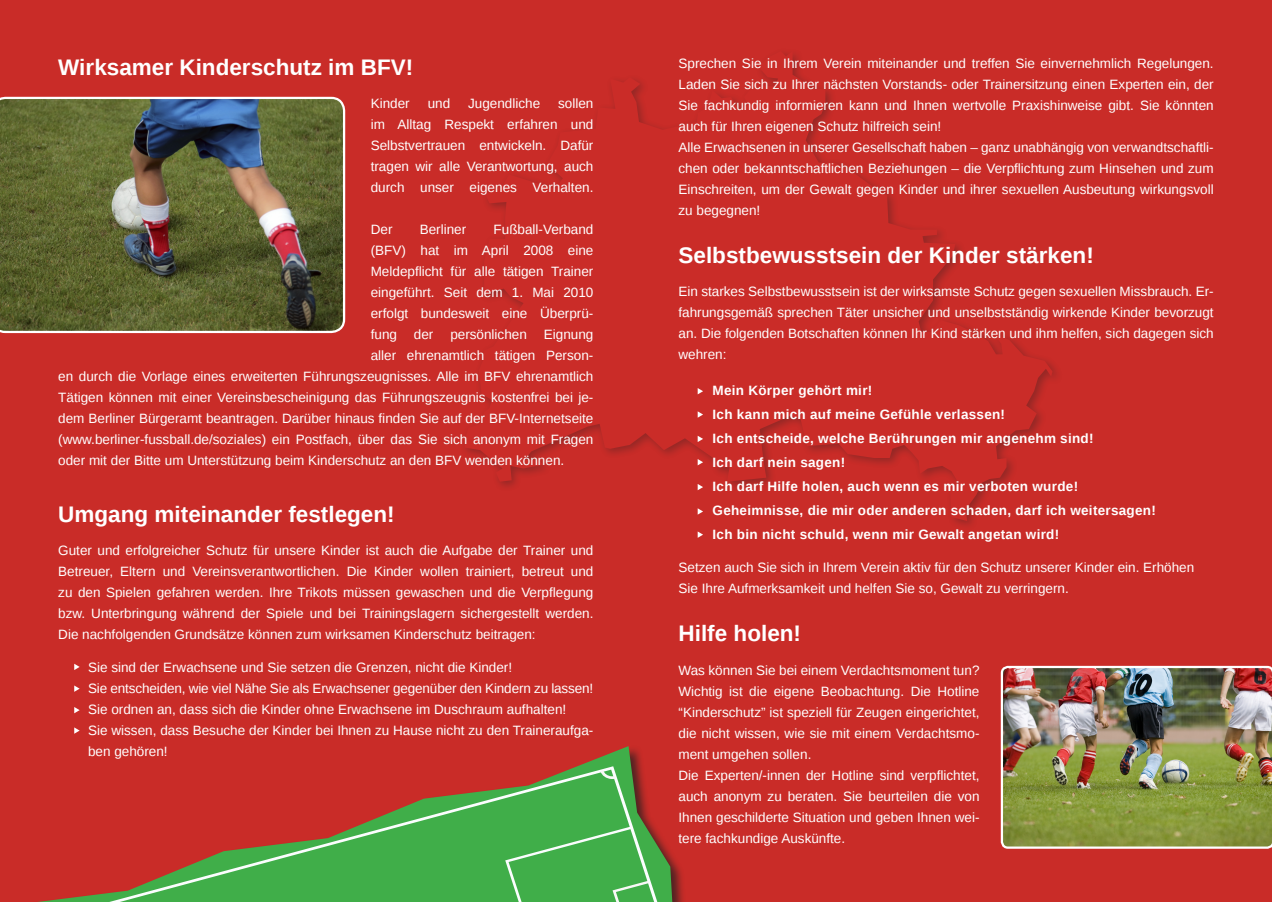
<style>
.page{position:relative;width:1272px;height:902px;background:#fff}
.page>*{position:absolute;margin:0;border:0;box-sizing:border-box;transform-origin:0 0}
.t1{font:700 22.5px "Liberation Sans";color:#fff}
.t2{font:13.5px/21px "Liberation Sans";color:#fff;text-align:justify}
.t3{font:700 13.5px "Liberation Sans";letter-spacing:.02em;color:#fff}
</style>
<div class="page">
<div style="left:0;top:0;width:1271px;height:901px;background:#c92c28"></div>
<svg style="left:46px;top:713px;width:638px;height:188px"></svg>
<svg style="left:109px;top:737px;width:560px;height:164px"></svg>
<svg style="left:501px;top:819px;width:148px;height:82px"></svg>
<svg style="left:599px;top:770px;width:17px;height:9px"></svg>
<svg style="left:465px;top:52px;width:587px;height:469px"></svg>
<img style="left:0;top:97px;width:345px;height:236px">
<img style="left:1000px;top:665px;width:271px;height:183px">
<svg style="left:697px;top:388px;width:6px;height:6px"></svg>
<svg style="left:697px;top:435px;width:6px;height:7px"></svg>
<svg style="left:697px;top:484px;width:6px;height:6px"></svg>
<svg style="left:697px;top:411px;width:6px;height:6px"></svg>
<svg style="left:697px;top:459px;width:6px;height:6px"></svg>
<svg style="left:697px;top:508px;width:6px;height:6px"></svg>
<svg style="left:697px;top:531px;width:6px;height:6px"></svg>
<svg style="left:74px;top:663px;width:6px;height:7px"></svg>
<svg style="left:74px;top:707px;width:6px;height:6px"></svg>
<svg style="left:74px;top:685px;width:6px;height:6px"></svg>
<svg style="left:74px;top:727px;width:6px;height:6px"></svg>
<p class="t1" style="left:58px;top:51px;width:356px">Wirksamer Kinderschutz im BFV!</p>
<p class="t2" style="left:371px;top:93px;width:41px">Kinder</p>
<p class="t2" style="left:427px;top:93px;width:24px">und</p>
<p class="t2" style="left:468px;top:93px;width:74px">Jugendliche</p>
<p class="t2" style="left:371px;top:93px;width:224px;text-indent:187px">sollen im Alltag Respekt erfahren und Selbstvertrauen entwickeln. Dafür tragen wir alle Verantwortung, auch durch unser eigenes Verhalten.</p>
<p class="t2" style="left:371px;top:219px;width:23px">Der</p>
<p class="t2" style="left:420px;top:219px;width:48px">Berliner</p>
<p class="t2" style="left:371px;top:219px;width:224px;text-indent:123px">Fußball-Verband (BFV) hat im April 2008 eine Meldepflicht für alle tätigen Trainer eingeführt. Seit dem 1. Mai 2010 erfolgt bundesweit eine Überprü&shy;fung</p>
<p class="t2" style="left:414px;top:324px;width:21px">der</p>
<p class="t2" style="left:450px;top:324px;width:78px">persönlichen</p>
<p class="t2" style="left:544px;top:324px;width:51px">Eignung</p>
<p class="t2" style="left:371px;top:345px;width:224px">aller ehrenamtlich tätigen Person-</p>
<p class="t2" style="left:58px;top:366px;width:536px">en durch die Vorlage eines erweiterten Führungszeugnisses. Alle im BFV ehrenamtlich</p>
<p class="t2" style="left:58px;top:387px;width:536px">Tätigen können mit einer Vereinsbescheinigung das Führungszeugnis kostenfrei bei je-</p>
<p class="t2" style="left:58px;top:408px;width:536px">dem Berliner Bürgeramt beantragen. Darüber hinaus finden Sie auf der BFV-Internetseite</p>
<p class="t2" style="left:58px;top:429px;width:536px">(www.berliner-fussball.de/soziales) ein Postfach, über das Sie sich anonym mit Fragen</p>
<p class="t2" style="left:58px;top:450px;width:507px">oder mit der Bitte um Unterstützung beim Kinderschutz an den BFV wenden können.</p>
<p class="t1" style="left:58px;top:498px;width:338px">Umgang miteinander festlegen!</p>
<p class="t2" style="left:58px;top:540px;width:536px">Guter und erfolgreicher Schutz für unsere Kinder ist auch die Aufgabe der Trainer und Betreuer, Eltern und Vereinsverantwortlichen. Die Kinder wollen trainiert, betreut und zu den Spielen gefahren werden. Ihre Trikots müssen gewaschen und die Verpflegung bzw. Unterbringung während der Spiele und bei Trainingslagern sichergestellt werden.<br>Die nachfolgenden Grundsätze können zum wirksamen Kinderschutz beitragen:</p>
<p class="t2" style="left:88px;top:657px;width:425px">Sie sind der Erwachsene und Sie setzen die Grenzen, nicht die Kinder!</p>
<p class="t2" style="left:88px;top:678px;width:507px">Sie entscheiden, wie viel Nähe Sie als Erwachsener gegenüber den Kindern zu lassen!</p>
<p class="t2" style="left:88px;top:699px;width:479px">Sie ordnen an, dass sich die Kinder ohne Erwachsene im Duschraum aufhalten!</p>
<p class="t2" style="left:88px;top:720px;width:507px">Sie wissen, dass Besuche der Kinder bei Ihnen zu Hause nicht zu den Traineraufga&shy;ben gehören!</p>
<p class="t2" style="left:678px;top:53px;width:536px">Sprechen Sie in Ihrem Verein miteinander und treffen Sie einvernehmlich Regelungen.<br>Laden Sie sich zu Ihrer nächsten Vorstands- oder Trainersitzung einen Experten ein, der Sie fachkundig informieren kann und Ihnen wertvolle Praxishinweise gibt. Sie könnten auch für Ihren eigenen Schutz hilfreich sein!</p>
<p class="t2" style="left:678px;top:137px;width:536px">Alle Erwachsenen in unserer Gesellschaft haben – ganz unabhängig von verwandtschaftli&shy;chen oder bekanntschaftlichen Beziehungen – die Verpflichtung zum Hinsehen und zum Einschreiten, um der Gewalt gegen Kinder und ihrer sexuellen Ausbeutung wirkungsvoll zu begegnen!</p>
<p class="t1" style="left:678px;top:240px;width:417px">Selbstbewusstsein der Kinder stärken!</p>
<p class="t2" style="left:678px;top:281px;width:536px">Ein starkes Selbstbewusstsein ist der wirksamste Schutz gegen sexuellen Missbrauch. Er&shy;fahrungsgemäß sprechen Täter unsicher und unselbstständig wirkende Kinder bevorzugt an. Die folgenden Botschaften können Ihr Kind stärken und ihm helfen, sich dagegen sich wehren:</p>
<p class="t3" style="left:712px;top:381px;width:161px">Mein Körper gehört mir!</p>
<p class="t3" style="left:712px;top:405px;width:294px">Ich kann mich auf meine Gefühle verlassen!</p>
<p class="t3" style="left:712px;top:429px;width:382px">Ich entscheide, welche Berührungen mir angenehm sind!</p>
<p class="t3" style="left:712px;top:453px;width:134px">Ich darf nein sagen!</p>
<p class="t3" style="left:712px;top:477px;width:367px">Ich darf Hilfe holen, auch wenn es mir verboten wurde!</p>
<p class="t3" style="left:712px;top:501px;width:445px">Geheimnisse, die mir oder anderen schaden, darf ich weitersagen!</p>
<p class="t3" style="left:712px;top:525px;width:348px">Ich bin nicht schuld, wenn mir Gewalt angetan wird!</p>
<p class="t2" style="left:678px;top:557px;width:517px">Setzen auch Sie sich in Ihrem Verein aktiv für den Schutz unserer Kinder ein. Erhöhen<br>Sie Ihre Aufmerksamkeit und helfen Sie so, Gewalt zu verringern.</p>
<p class="t1" style="left:678px;top:618px;width:124px">Hilfe holen!</p>
<p class="t2" style="left:678px;top:659px;width:302px">Was können Sie bei einem Verdachtsmoment tun?<br>Wichtig ist die eigene Beobachtung. Die Hotline “Kinderschutz” ist speziell für Zeugen eingerichtet, die nicht wissen, wie sie mit einem Verdachtsmo&shy;ment umgehen sollen.</p>
<p class="t2" style="left:678px;top:764px;width:302px">Die Experten/-innen der Hotline sind verpflichtet, auch anonym zu beraten. Sie beurteilen die von Ihnen geschilderte Situation und geben Ihnen wei&shy;tere fachkundige Auskünfte.</p>
</div>
